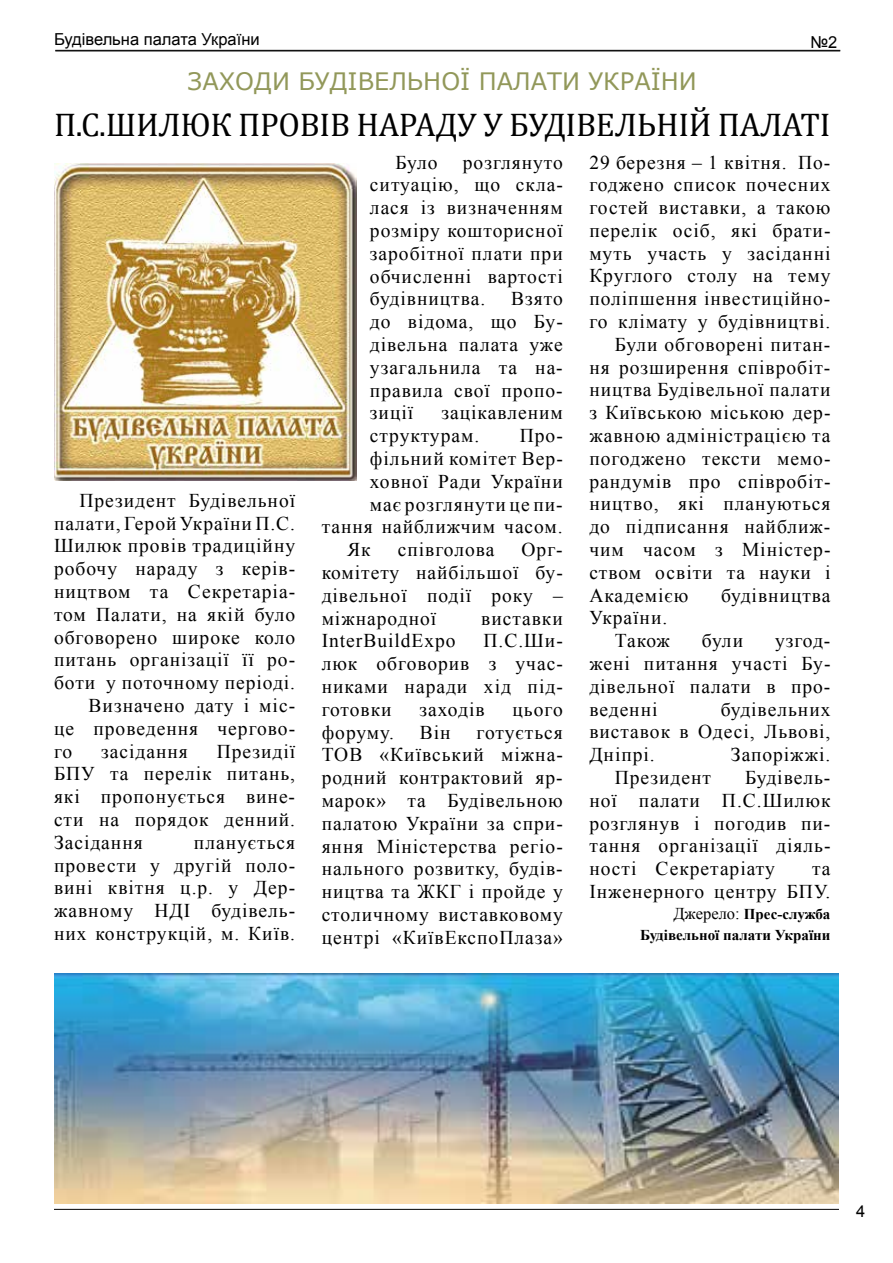
<style>
.page{position:relative;width:893px;height:1263px;background:#fff}
.page>*{position:absolute;margin:0;border:0;box-sizing:border-box;transform-origin:0 0}
.t1{font:33px "Cambria";letter-spacing:-.01em;color:#000}
.t2{font:24px "Verdana";color:#92985a}
.t3{font:19.5px/22.8px "Times New Roman";letter-spacing:.05em;color:#000;text-align:justify}
.t4{font:16.5px "Arial";color:#000}
.t5{font:700 15px/21px "Times New Roman";color:#000;text-align:right}
.s1{font-weight:400;font-size:16.5px}
</style>
<div class="page">
<hr style="left:54px;top:1209px;width:785px;height:1px;background:#000">
<hr style="left:55px;top:50px;width:785px;height:1px;background:#000">
<hr style="left:55px;top:51px;width:785px;height:1px;background:#000">
<img style="left:55px;top:164px;width:301px;height:316px">
<img style="left:54px;top:974px;width:785px;height:229px">
<p class="t4" style="left:54px;top:28px;width:207px">Будівельна палата України</p>
<p class="t4" style="left:810px;top:31px;width:28px">№2</p>
<p class="t2" style="left:188px;top:64px;width:511px">ЗАХОДИ БУДІВЕЛЬНОЇ ПАЛАТИ УКРАЇНИ</p>
<h1 class="t1" style="left:54px;top:106px;width:778px">П.С.ШИЛЮК ПРОВІВ НАРАДУ У БУДІВЕЛЬНІЙ ПАЛАТІ</h1>
<p class="t3" style="left:80px;top:488px;width:217px">Президент Будівельної</p>
<p class="t3" style="left:54px;top:511px;width:243px">палати, Герой України П.С.</p>
<p class="t3" style="left:54px;top:534px;width:243px">Шилюк провів традиційну</p>
<p class="t3" style="left:54px;top:557px;width:243px">робочу нараду з керів-</p>
<p class="t3" style="left:54px;top:579px;width:243px">ництвом та Секретаріа-</p>
<p class="t3" style="left:54px;top:602px;width:243px">том Палати, на якій було</p>
<p class="t3" style="left:54px;top:625px;width:243px">обговорено широке коло</p>
<p class="t3" style="left:54px;top:648px;width:243px">питань організації її ро-</p>
<p class="t3" style="left:54px;top:671px;width:243px">боти у поточному періоді.</p>
<p class="t3" style="left:89px;top:693px;width:208px">Визначено дату і міс-</p>
<p class="t3" style="left:54px;top:716px;width:243px">це проведення чергово-</p>
<p class="t3" style="left:54px;top:739px;width:20px">го</p>
<p class="t3" style="left:101px;top:739px;width:88px">засідання</p>
<p class="t3" style="left:54px;top:739px;width:243px;text-indent:163px">Президії БПУ та перелік питань, які пропонується вине&shy;сти на порядок денний.<br>Засідання</p>
<p class="t3" style="left:54px;top:830px;width:243px;text-indent:140px">планується провести у другій поло&shy;вині квітня ц.р. у Дер&shy;жавному НДІ будівель&shy;них конструкцій, м. Київ.</p>
<p class="t3" style="left:395px;top:150px;width:44px">Було</p>
<p class="t3" style="left:370px;top:150px;width:194px;text-indent:93px">розглянуто ситуацію, що скла&shy;лася із визначенням розміру кошторисної заробітної плати при обчисленні вартості будівництва.</p>
<p class="t3" style="left:370px;top:287px;width:194px;text-indent:141px">Взято до відома, що Бу&shy;дівельна палата уже узагальнила та на&shy;правила свої пропо&shy;зиції</p>
<p class="t3" style="left:370px;top:401px;width:194px;text-indent:72px">зацікавленим структурам.</p>
<p class="t3" style="left:520px;top:424px;width:44px">Про-</p>
<p class="t3" style="left:370px;top:446px;width:194px">фільний комітет Вер-</p>
<p class="t3" style="left:370px;top:469px;width:194px">ховної Ради України</p>
<p class="t3" style="left:370px;top:492px;width:194px">має розглянути це пи-</p>
<p class="t3" style="left:322px;top:515px;width:243px">тання найближчим часом.</p>
<p class="t3" style="left:347px;top:538px;width:25px">Як</p>
<p class="t3" style="left:398px;top:538px;width:98px">співголова</p>
<p class="t3" style="left:322px;top:538px;width:243px;text-indent:200px">Орг&shy;комітету найбільшої бу&shy;дівельної події року – міжнародної</p>
<p class="t3" style="left:481px;top:606px;width:83px">виставки</p>
<p class="t3" style="left:322px;top:629px;width:136px">InterBuildExpo</p>
<p class="t3" style="left:322px;top:629px;width:243px;text-indent:162px">П.С.Ши&shy;люк обговорив з учас&shy;никами наради хід під&shy;готовки</p>
<p class="t3" style="left:420px;top:697px;width:66px">заходів</p>
<p class="t3" style="left:513px;top:697px;width:52px">цього</p>
<p class="t3" style="left:322px;top:720px;width:74px">форуму.</p>
<p class="t3" style="left:420px;top:720px;width:32px">Він</p>
<p class="t3" style="left:322px;top:720px;width:243px;text-indent:155px">готується ТОВ «Київський міжна&shy;родний контрактовий яр&shy;марок» та Будівельною палатою України за спри&shy;яння Міністерства регіо&shy;нального розвитку, будів&shy;ництва та ЖКГ і пройде у столичному виставковому центрі «КиївЕкспоПлаза»</p>
<p class="t3" style="left:589px;top:150px;width:243px">29 березня – 1 квітня. По-</p>
<p class="t3" style="left:589px;top:173px;width:243px">годжено список почесних</p>
<p class="t3" style="left:589px;top:196px;width:243px">гостей виставки, а такою</p>
<p class="t3" style="left:589px;top:218px;width:243px">перелік осіб, які брати-</p>
<p class="t3" style="left:589px;top:241px;width:243px">муть участь у засіданні</p>
<p class="t3" style="left:589px;top:264px;width:243px">Круглого столу на тему</p>
<p class="t3" style="left:589px;top:287px;width:243px">поліпшення інвестиційно-</p>
<p class="t3" style="left:589px;top:310px;width:243px">го клімату у будівництві.</p>
<p class="t3" style="left:615px;top:332px;width:217px">Були обговорені питан-</p>
<p class="t3" style="left:589px;top:355px;width:243px">ня розширення співробіт-</p>
<p class="t3" style="left:589px;top:378px;width:243px">ництва Будівельної палати</p>
<p class="t3" style="left:589px;top:401px;width:243px">з Київською міською дер-</p>
<p class="t3" style="left:589px;top:423px;width:243px">жавною адміністрацією та</p>
<p class="t3" style="left:589px;top:446px;width:243px">погоджено тексти мемо-</p>
<p class="t3" style="left:589px;top:469px;width:243px">рандумів про співробіт-</p>
<p class="t3" style="left:589px;top:492px;width:243px">ництво, які плануються</p>
<p class="t3" style="left:589px;top:515px;width:243px">до підписання найближ-</p>
<p class="t3" style="left:589px;top:537px;width:243px">чим часом з Міністер-</p>
<p class="t3" style="left:589px;top:560px;width:243px">ством освіти та науки і</p>
<p class="t3" style="left:589px;top:583px;width:100px">Академією</p>
<p class="t3" style="left:721px;top:583px;width:111px">будівництва</p>
<p class="t3" style="left:589px;top:606px;width:82px;text-align:right">України.<br>Також</p>
<p class="t3" style="left:702px;top:629px;width:43px">були</p>
<p class="t3" style="left:589px;top:629px;width:243px;text-indent:186px">узгод&shy;жені питання участі Бу&shy;дівельної палати в про&shy;веденні</p>
<p class="t3" style="left:589px;top:697px;width:243px;text-indent:131px">будівельних виставок в Одесі, Львові, Дніпрі.</p>
<p class="t3" style="left:731px;top:743px;width:101px">Запоріжжі.</p>
<p class="t3" style="left:589px;top:765px;width:243px;text-indent:156px">Будівель&shy;ної палати П.С.Шилюк розглянув і погодив пи&shy;тання організації діяль&shy;ності Секретаріату</p>
<p class="t3" style="left:615px;top:765px;width:98px">Президент</p>
<p class="t3" style="left:589px;top:857px;width:243px;text-align:right">та<br>Інженерного центру БПУ.</p>
<p class="t5" style="left:640px;top:903px;width:192px"><span class="s1">Джерело:</span> Прес-служба<br>Будівельної палати України</p>
<p class="t4" style="left:856px;top:1200px;width:11px">4</p>
</div>
